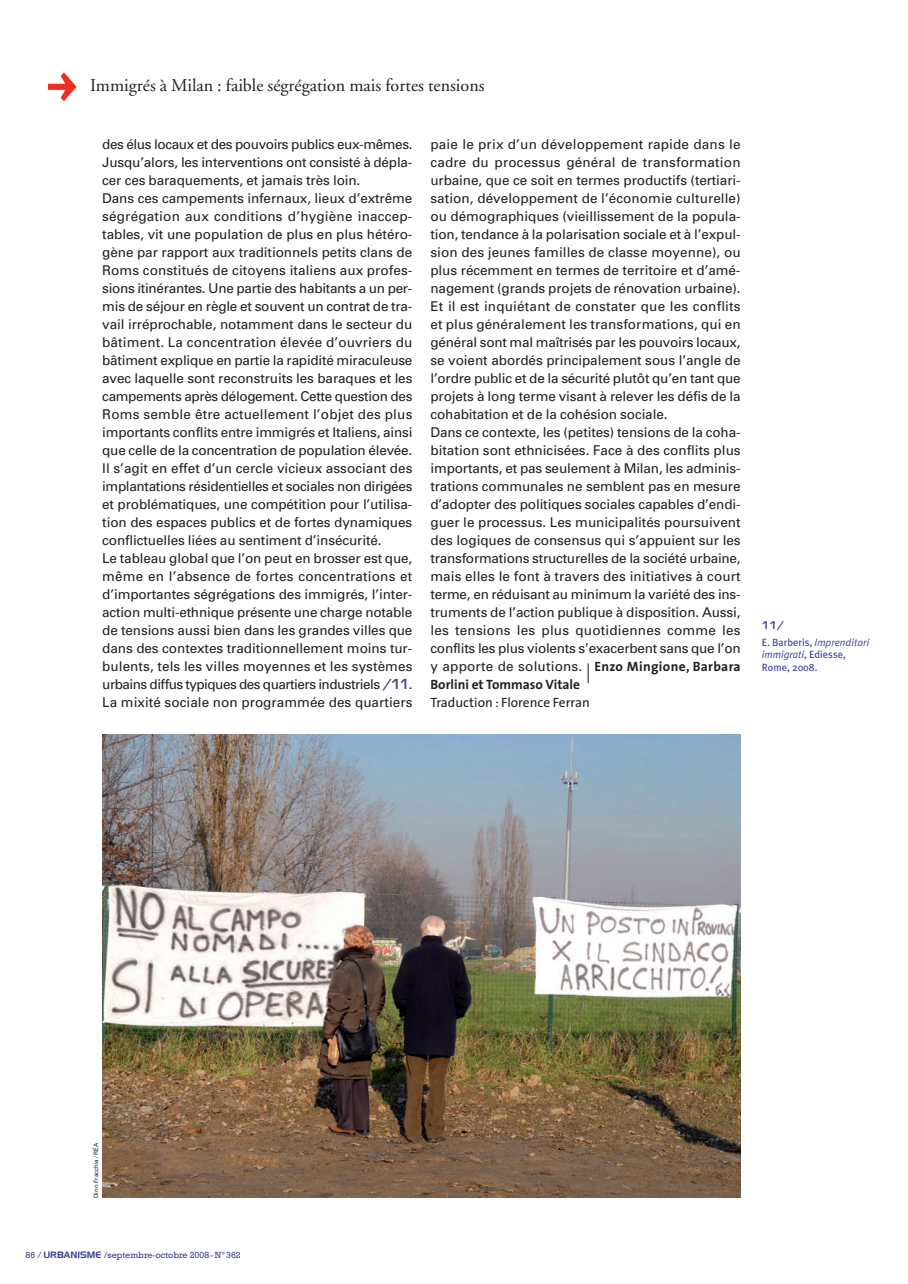
<style>
.page{position:relative;width:908px;height:1284px;background:#fff}
.page>*{position:absolute;margin:0;border:0;box-sizing:border-box;transform-origin:0 0}
.t1{font:54px "Mini Pics Directional AA";color:#ee2e22}
.t2{font:18px "Adobe Garamond";color:#231f20}
.t3{font:13.5px/18px "Univers";letter-spacing:-.01em;color:#231f20}
.t4{font:13.5px "The Sans";color:#231f20}
.t5{font:700 13.5px "The Sans";color:#231f20}
.t6{font:italic 10.5px/12.6px "Meta Plus Normal";color:#3e3f99}
.t7{font:10.5px "Meta Plus";color:#3e3f99}
.t8{font:600 10.5px "Eurostile LT";color:#3e3f99}
.t9{font:9px "Rockwell";color:#3e3f99}
.t10{font:6px "Univers";color:#231f20}
.s1{font-family:"Eurostile LT";font-weight:600;color:#4c3f99}
.s2{font-size:27px}
.s3{font-family:"The Sans";font-weight:700}
.s4{font-family:"Meta Plus";font-style:normal}
.s5{font-family:"Handel Gothic BT"}
</style>
<div class="page">
<img style="left:102px;top:734px;width:638px;height:463px">
<h1 class="t1" style="left:38px;top:58px;width:49px">*</h1>
<h2 class="t2" style="left:90px;top:78px;width:396px">Immigrés à Milan : faible ségrégation mais fortes tensions</h2>
<p class="t3" style="left:102px;top:136px;width:311px">des élus locaux et des pouvoirs publics eux-mêmes.<br>Jusqu’alors, les interventions ont consisté à dépla&shy;cer ces baraquements, et jamais très loin.<br>Dans ces campements infernaux, lieux d’extrême ségrégation aux conditions d’hygiène inaccep&shy;tables, vit une population de plus en plus hétéro&shy;gène par rapport aux traditionnels petits clans de Roms constitués de citoyens italiens aux profes&shy;sions itinérantes. Une partie des habitants a un per&shy;mis de séjour en règle et souvent un contrat de tra&shy;vail irréprochable, notamment dans le secteur du bâtiment. La concentration élevée d’ouvriers du bâtiment explique en partie la rapidité miraculeuse avec laquelle sont reconstruits les baraques et les campements après délogement. Cette question des Roms semble être actuellement l’objet des plus importants conflits entre immigrés et Italiens, ainsi que celle de la concentration de population élevée.<br>Il s’agit en effet d’un cercle vicieux associant des implantations résidentielles et sociales non dirigées et problématiques, une compétition pour l’utilisa&shy;tion des espaces publics et de fortes dynamiques conflictuelles liées au sentiment d’insécurité.<br>Le tableau global que l’on peut en brosser est que, même en l’absence de fortes concentrations et d’importantes ségrégations des immigrés, l’inter&shy;action multi-ethnique présente une charge notable de tensions aussi bien dans les grandes villes que dans des contextes traditionnellement moins tur&shy;bulents, tels les villes moyennes et les systèmes urbains diffus typiques des quartiers industriels <span class="s1">/11</span>.<br>La mixité sociale non programmée des quartiers</p>
<p class="t3" style="left:430px;top:136px;width:311px">paie le prix d’un développement rapide dans le cadre du processus général de transformation urbaine, que ce soit en termes productifs (tertiari&shy;sation, développement de l’économie culturelle) ou démographiques (vieillissement de la popula&shy;tion, tendance à la polarisation sociale et à l’expul&shy;sion des jeunes familles de classe moyenne), ou plus récemment en termes de territoire et d’amé&shy;nagement (grands projets de rénovation urbaine).<br>Et il est inquiétant de constater que les conflits et plus généralement les transformations, qui en général sont mal maîtrisés par les pouvoirs locaux, se voient abordés principalement sous l’angle de l’ordre public et de la sécurité plutôt qu’en tant que projets à long terme visant à relever les défis de la cohabitation et de la cohésion sociale.<br>Dans ce contexte, les (petites) tensions de la coha&shy;bitation sont ethnicisées. Face à des conflits plus importants, et pas seulement à Milan, les adminis&shy;trations communales ne semblent pas en mesure d’adopter des politiques sociales capables d’endi&shy;guer le processus. Les municipalités poursuivent des logiques de consensus qui s’appuient sur les transformations structurelles de la société urbaine, mais elles le font à travers des initiatives à court terme, en réduisant au minimum la variété des ins&shy;truments de l’action publique à disposition. Aussi, les tensions les plus quotidiennes comme les conflits les plus violents s’exacerbent sans que l’on y apporte de solutions. <span class="s2">l</span> <span class="s3">Enzo Mingione, Barbara</span></p>
<p class="t5" style="left:430px;top:679px;width:151px">Borlini et Tommaso Vitale</p>
<p class="t4" style="left:430px;top:697px;width:161px">Traduction : Florence Ferran</p>
<p class="t8" style="left:761px;top:621px;width:23px">11/</p>
<p class="t6" style="left:761px;top:636px;width:109px"><span class="s4">E. Barberis,</span> Imprenditori immigrati<span class="s4">, Ediesse,</span></p>
<p class="t7" style="left:761px;top:663px;width:57px">Rome, 2008.</p>
<p class="t10" style="left:94px;top:1197px;width:57px;rotate:-90deg">Dino Fracchia / RÉA</p>
<p class="t9" style="left:26px;top:1251px;width:216px">86 / <span class="s5">URBANISME</span> /septembre-octobre 2008 - N° 362</p>
</div>
